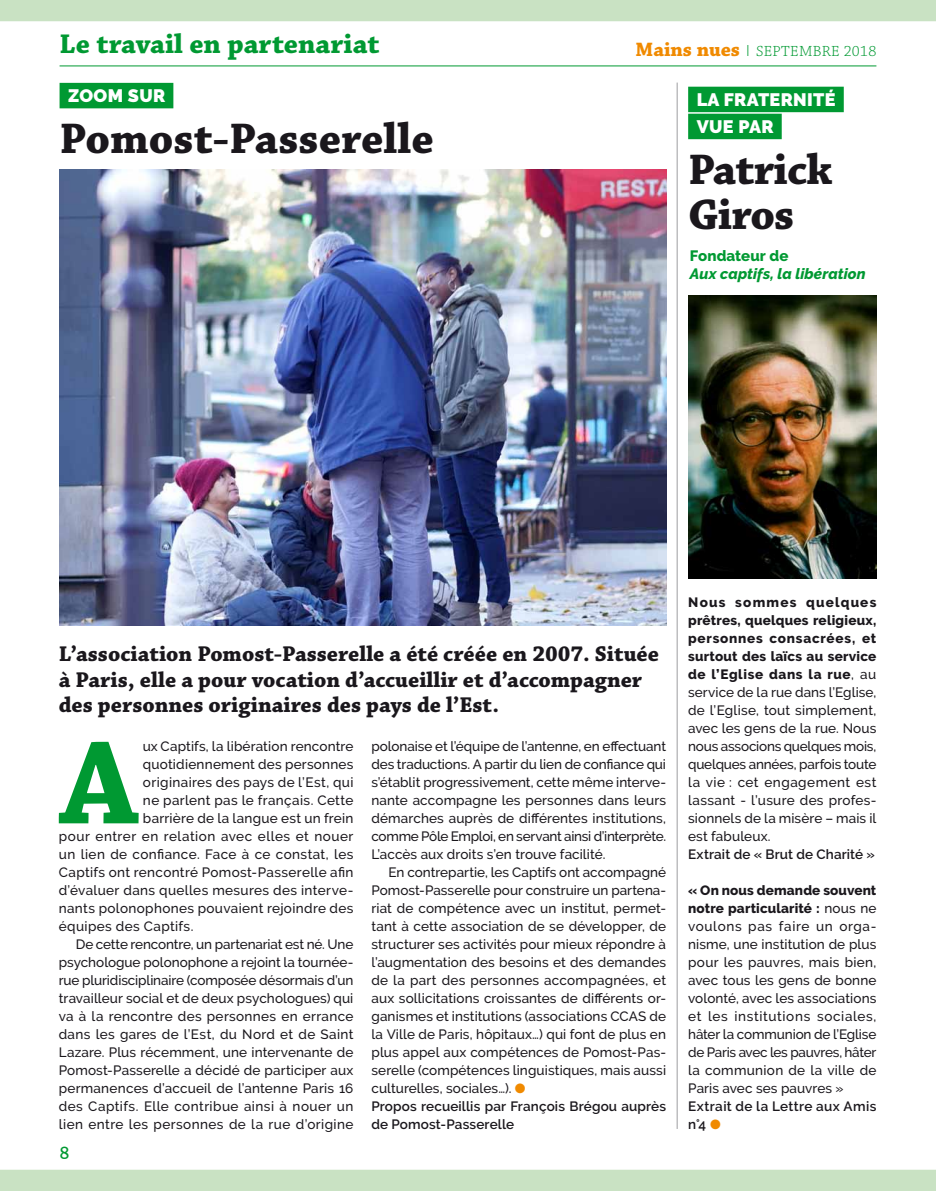
<style>
.page{position:relative;width:936px;height:1191px;background:#fff}
.page>*{position:absolute;margin:0;border:0;box-sizing:border-box;transform-origin:0 0}
.t1{font:700 124.2px "Chaparral Pro";color:#009932}
.t2{font:700 45px/45px "Chaparral Pro";letter-spacing:-.015em;color:#1a171c}
.t3{font:700 28.5px "Chaparral Pro";color:#009932}
.t4{font:700 22.5px/25.5px "Chaparral Pro";color:#1a171c}
.t5{font:900 18px/27px "Raleway";letter-spacing:.02em;color:#fff}
.t6{font:18px "Ubuntu";color:#009932}
.t7{font:300 15.45px "Chaparral Pro";letter-spacing:.02em;color:#009932}
.t8{font:italic 800 15px "Raleway";letter-spacing:.005em;color:#009932}
.t9{font:800 15px "Raleway";letter-spacing:.005em;color:#009932}
.t10{font:500 13.5px/18px "Raleway";letter-spacing:.01em;color:#1a171c;text-align:justify}
.t11{font:500 13.5px "Raleway";letter-spacing:.03em;color:#1a171c}
.t12{font:500 13.5px "Raleway";letter-spacing:-.01em;color:#1a171c}
.t13{font:500 13.5px "Raleway";letter-spacing:.04em;color:#1a171c}
.t14{font:600 13.5px/18px "Raleway";letter-spacing:.025em;color:#1a171c}
.t15{font:600 13.5px "Raleway";letter-spacing:.005em;color:#1a171c}
.s1{font-weight:700;font-size:20.4px;color:#f08a00}
.s2{font-family:"Raleway"}
.s3{color:#f08a00}
.s4{font-weight:600}
.s5{font-weight:800}
</style>
<div class="page">
<img style="left:0;top:0;width:935px;height:1191px">
<h3 class="t3" style="left:60px;top:27px;width:321px">Le travail en partenariat</h3>
<h3 class="t5" style="left:68px;top:82px;width:27px">ZOOM</h3>
<h3 class="t5" style="left:128px;top:82px;width:14px">SUR</h3>
<h2 class="t2" style="left:60px;top:118px;width:376px">Pomost-Passerelle</h2>
<p class="t7" style="left:635px;top:42px;width:242px"><span class="s1">Mains nues</span> <span class="s2">I</span> SEPTEMBRE 2018</p>
<h3 class="t5" style="left:696px;top:86px;width:140px">LA FRATERNITÉ<br>VUE PAR</h3>
<h2 class="t2" style="left:688px;top:149px;width:145px">Patrick<br>Giros</h2>
<p class="t9" style="left:689px;top:247px;width:100px">Fondateur de</p>
<p class="t8" style="left:689px;top:265px;width:177px">Aux captifs, la libération</p>
<h3 class="t4" style="left:59px;top:642px;width:601px">L’association Pomost-Passerelle a été créée en 2007. Située à Paris, elle a pour vocation d’accueillir et d’accompagner des personnes originaires des pays de l’Est.</h3>
<h1 class="t1" style="left:60px;top:711px;width:81px">A</h1>
<p class="t10" style="left:143px;top:737px;width:212px">ux Captifs, la libération rencontre</p>
<p class="t10" style="left:371px;top:737px;width:296px">polonaise et l’équipe de l’antenne, en effectuant des traductions. A partir du lien de confiance qui s’établit progressivement, cette même interve&shy;nante accompagne les personnes dans leurs démarches auprès de différentes institutions, comme Pôle Emploi, en servant ainsi d’interprète.<br>L’accès aux droits s’en trouve facilité.</p>
<p class="t10" style="left:371px;top:863px;width:296px;text-align:left;text-indent:17px">En contrepartie, les Captifs ont accompagné Pomost-Passerelle pour construire un partena&shy;riat de compétence avec un institut, permet&shy;tant à cette association de se développer, de structurer ses activités pour mieux répondre à l’augmentation des besoins et des demandes de la part des personnes accompagnées, et aux sollicitations croissantes de différents or&shy;ganismes et institutions (associations CCAS de la Ville de Paris, hôpitaux…) qui font de plus en plus appel aux compétences de Pomost-Pas&shy;serelle (compétences linguistiques, mais aussi culturelles, sociales…). <span class="s3">●<br></span><span class="s4">Propos recueillis par François Brégou auprès de Pomost-Passerelle</span></p>
<p class="t10" style="left:143px;top:755px;width:212px">quotidiennement des personnes</p>
<p class="t10" style="left:143px;top:773px;width:212px">originaires des pays de l’Est, qui</p>
<p class="t11" style="left:143px;top:792px;width:212px">ne parlent pas le français. Cette</p>
<p class="t10" style="left:143px;top:809px;width:212px">barrière de la langue est un frein</p>
<p class="t13" style="left:59px;top:828px;width:296px">pour entrer en relation avec elles et nouer</p>
<p class="t11" style="left:59px;top:846px;width:296px">un lien de confiance. Face à ce constat, les</p>
<p class="t10" style="left:59px;top:863px;width:296px">Captifs ont rencontré Pomost-Passerelle afin</p>
<p class="t10" style="left:59px;top:881px;width:296px">d’évaluer dans quelles mesures des interve-</p>
<p class="t10" style="left:59px;top:899px;width:296px">nants polonophones pouvaient rejoindre des</p>
<p class="t10" style="left:59px;top:917px;width:136px">équipes des Captifs.</p>
<p class="t12" style="left:76px;top:936px;width:279px">De cette rencontre, un partenariat est né. Une</p>
<p class="t10" style="left:59px;top:953px;width:296px">psychologue polonophone a rejoint la tournée-</p>
<p class="t12" style="left:59px;top:972px;width:296px">rue pluridisciplinaire (composée désormais d’un</p>
<p class="t10" style="left:59px;top:989px;width:296px">travailleur social et de deux psychologues) qui</p>
<p class="t10" style="left:59px;top:1007px;width:296px">va à la rencontre des personnes en errance</p>
<p class="t10" style="left:59px;top:1025px;width:296px">dans les gares de l’Est, du Nord et de Saint</p>
<p class="t10" style="left:59px;top:1043px;width:296px">Lazare. Plus récemment, une intervenante de</p>
<p class="t10" style="left:59px;top:1061px;width:296px">Pomost-Passerelle a décidé de participer aux</p>
<p class="t10" style="left:59px;top:1079px;width:296px">permanences d’accueil de l’antenne Paris 16</p>
<p class="t11" style="left:59px;top:1098px;width:296px">des Captifs. Elle contribue ainsi à nouer un</p>
<p class="t11" style="left:59px;top:1116px;width:296px">lien entre les personnes de la rue d’origine</p>
<h3 class="t6" style="left:60px;top:1141px;width:12px">8</h3>
<p class="t10" style="left:688px;top:593px;width:190px"><span class="s5">Nous sommes quelques prêtres, quelques religieux, personnes consacrées, et surtout des laïcs au service de l’Eglise dans la rue</span>, au service de la rue dans l’Eglise, de l’Eglise, tout simplement, avec les gens de la rue. Nous nous associons quelques mois, quelques années, parfois toute la vie : cet engagement est lassant - l’usure des profes&shy;sionnels de la misère – mais il est fabuleux.</p>
<p class="t15" style="left:688px;top:846px;width:188px">Extrait de « Brut de Charité »</p>
<p class="t10" style="left:688px;top:881px;width:190px"><span class="s5">« On nous demande souvent notre particularité :</span> nous ne voulons pas faire un orga&shy;nisme, une institution de plus pour les pauvres, mais bien, avec tous les gens de bonne volonté, avec les associations et les institutions sociales, hâter la communion de l’Eglise de Paris avec les pauvres, hâter la communion de la ville de Paris avec ses pauvres »</p>
<p class="t14" style="left:688px;top:1097px;width:190px">Extrait de la Lettre aux Amis n°4 <span class="s3">●</span></p>
</div>
